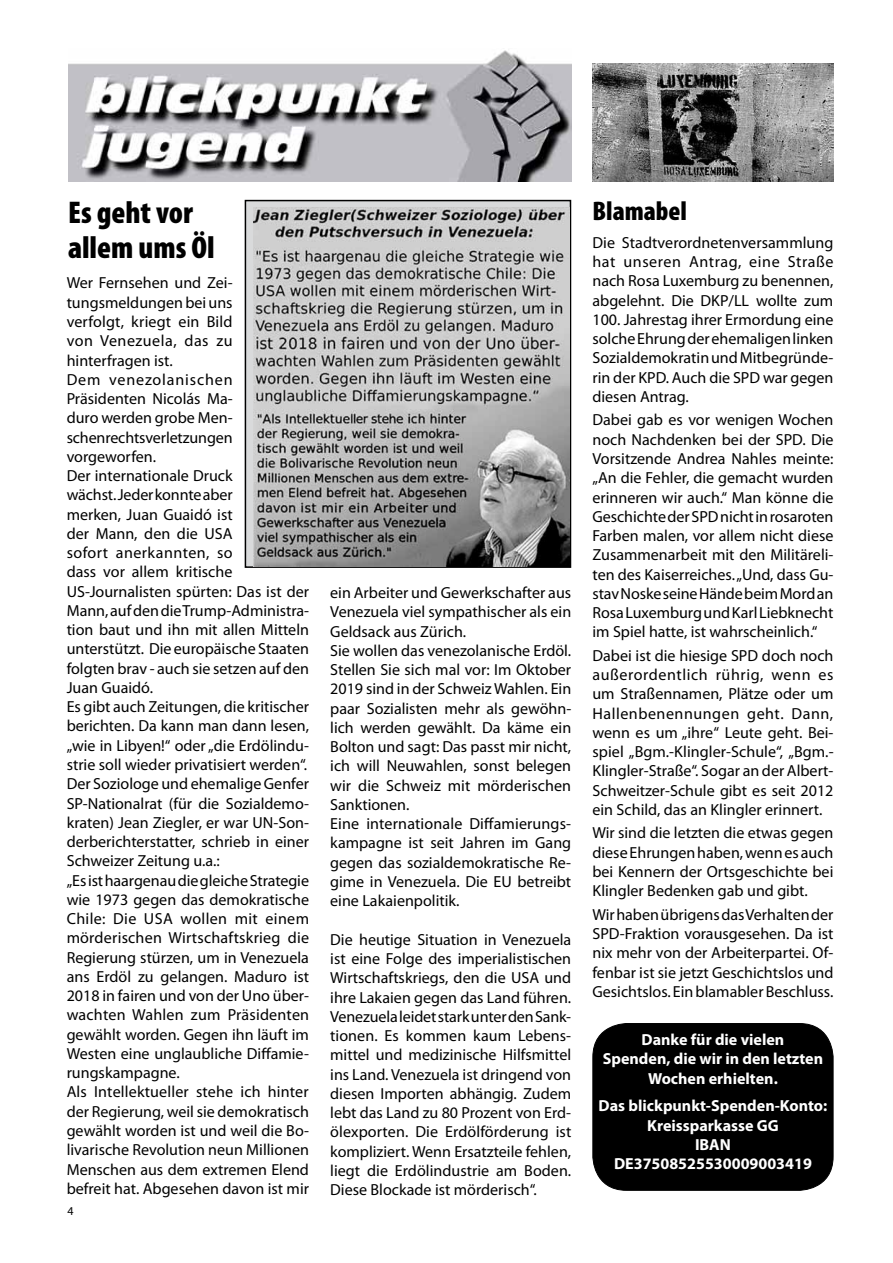
<style>
.page{position:relative;width:893px;height:1263px;background:#fff}
.page>*{position:absolute;margin:0;border:0;box-sizing:border-box;transform-origin:0 0}
.t1{font:900 condensed 31.5px/34.5px "Myriad Pro";color:#000}
.t2{font:900 condensed 27px "Myriad Pro";color:#000}
.t3{font:16.05px/19.2px "Myriad Pro";color:#000;text-align:justify}
.t4{font:700 16.05px/19.2px "Myriad Pro";color:#fff;text-align:center}
.t5{font:12px "Myriad Pro";color:#000}
</style>
<div class="page">
<img style="left:69px;top:50px;width:502px;height:132px">
<img style="left:592px;top:64px;width:241px;height:118px">
<div style="left:245px;top:201px;width:325px;height:366px;background:#d9dadb"></div>
<div style="left:245px;top:200px;width:326px;height:368px;border:2px solid #000"></div>
<img style="left:254px;top:208px;width:316px;height:359px">
<div style="left:593px;top:1023px;width:240px;height:167px;background:#000;border-radius:34px"></div>
<div style="left:592px;top:1023px;width:241px;height:168px;border:1px solid #000;border-radius:34px"></div>
<h1 class="t1" style="left:68px;top:196px;width:148px">Es geht vor allem ums Öl</h1>
<p class="t3" style="left:67px;top:273px;width:244px;text-align:left">Wer Fernsehen und Zei&shy;tungsmeldungen bei uns<br>verfolgt, kriegt ein Bild<br>von Venezuela, das zu hinterfragen ist.<br>Dem venezolanischen<br>Präsidenten Nicolás Ma-<br>duro werden grobe Men&shy;schenrechtsverletzungen vorgeworfen.<br>Der internationale Druck<br>wächst. Jeder konnte aber<br>merken, Juan Guaidó ist<br>der Mann, den die USA<br>sofort anerkannten, so<br>dass vor allem kritische<br>US-Journalisten spürten: Das ist der<br>Mann, auf den die Trump-Administra&shy;tion baut und ihn mit allen Mitteln unterstützt. Die europäische Staaten folgten brav - auch sie setzen auf den<br>Juan Guaidó.<br>Es gibt auch Zeitungen, die kritischer berichten. Da kann man dann lesen, „wie in Libyen!“ oder „die Erdölindu&shy;strie soll wieder privatisiert werden“.<br>Der Soziologe und ehemalige Genfer<br>SP-Nationalrat (für die Sozialdemo&shy;kraten) Jean Ziegler, er war UN-Son&shy;derberichterstatter, schrieb in einer<br>Schweizer Zeitung u.a.:<br>„Es ist haargenau die gleiche Strategie wie 1973 gegen das demokratische<br>Chile: Die USA wollen mit einem mörderischen Wirtschaftskrieg die<br>Regierung stürzen, um in Venezuela ans Erdöl zu gelangen. Maduro ist<br>2018 in fairen und von der Uno über&shy;wachten Wahlen zum Präsidenten gewählt worden. Gegen ihn läuft im<br>Westen eine unglaubliche Diffamie&shy;rungskampagne.<br>Als Intellektueller stehe ich hinter der Regierung, weil sie demokratisch gewählt worden ist und weil die Bo&shy;livarische Revolution neun Millionen<br>Menschen aus dem extremen Elend befreit hat. Abgesehen davon ist mir</p>
<p class="t5" style="left:67px;top:1204px;width:8px">4</p>
<p class="t3" style="left:330px;top:583px;width:243px;text-align:left">ein Arbeiter und Gewerkschafter aus<br>Venezuela viel sympathischer als ein<br>Geldsack aus Zürich.<br>Sie wollen das venezolanische Erdöl.<br>Stellen Sie sich mal vor: Im Oktober<br>2019 sind in der Schweiz Wahlen. Ein paar Sozialisten mehr als gewöhn&shy;lich werden gewählt. Da käme ein<br>Bolton und sagt: Das passt mir nicht, ich will Neuwahlen, sonst belegen wir die Schweiz mit mörderischen<br>Sanktionen.<br>Eine internationale Diffamierungs&shy;kampagne ist seit Jahren im Gang gegen das sozialdemokratische Re&shy;gime in Venezuela. Die EU betreibt eine Lakaienpolitik.</p>
<p class="t3" style="left:330px;top:929px;width:243px">Die heutige Situation in Venezuela ist eine Folge des imperialistischen Wirtschaftskriegs, den die USA und ihre Lakaien gegen das Land führen.<br>Venezuela leidet stark unter den Sank&shy;tionen. Es kommen kaum Lebens&shy;mittel und medizinische Hilfsmittel ins Land. Venezuela ist dringend von diesen Importen abhängig. Zudem lebt das Land zu 80 Prozent von Erd&shy;ölexporten. Die Erdölförderung ist kompliziert. Wenn Ersatzteile fehlen, liegt die Erdölindustrie am Boden.<br>Diese Blockade ist mörderisch“.</p>
<h2 class="t2" style="left:592px;top:196px;width:96px">Blamabel</h2>
<p class="t3" style="left:592px;top:233px;width:243px">Die Stadtverordnetenversammlung hat unseren Antrag, eine Straße nach Rosa Luxemburg zu benennen, abgelehnt. Die DKP/LL wollte zum 100. Jahrestag ihrer Ermordung eine solche Ehrung der ehemaligen linken Sozialdemokratin und Mitbegründe&shy;rin der KPD. Auch die SPD war gegen diesen Antrag.</p>
<p class="t3" style="left:592px;top:410px;width:243px">Dabei gab es vor wenigen Wochen noch Nachdenken bei der SPD. Die Vorsitzende Andrea Nahles meinte: „An die Fehler, die gemacht wurden erinneren wir auch.“ Man könne die Geschichte der SPD nicht in rosaroten Farben malen, vor allem nicht diese Zusammenarbeit mit den Militäreli&shy;ten des Kaiserreiches. „Und, dass Gu&shy;stav Noske seine Hände beim Mord an Rosa Luxemburg und Karl Liebknecht im Spiel hatte, ist wahrscheinlich.“</p>
<p class="t3" style="left:592px;top:646px;width:243px">Dabei ist die hiesige SPD doch noch außerordentlich rührig, wenn es um Straßennamen, Plätze oder um Hallenbenennungen geht. Dann, wenn es um „ihre“ Leute geht. Bei&shy;spiel „Bgm.-Klingler-Schule“, „Bgm.- Klingler-Straße“. Sogar an der Albert-Schweitzer-Schule gibt es seit 2012 ein Schild, das an Klingler erinnert.</p>
<p class="t3" style="left:592px;top:823px;width:242px">Wir sind die letzten die etwas gegen diese Ehrungen haben, wenn es auch bei Kennern der Ortsgeschichte bei Klingler Bedenken gab und gibt.</p>
<p class="t3" style="left:592px;top:904px;width:243px">Wir haben übrigens das Verhalten der SPD-Fraktion vorausgesehen. Da ist nix mehr von der Arbeiterpartei. Of&shy;fenbar ist sie jetzt Geschichtslos und Gesichtslos. Ein blamabler Beschluss.</p>
<p class="t4" style="left:603px;top:1030px;width:222px">Danke für die vielen<br>Spenden, die wir in den letzten<br>Wochen erhielten.</p>
<p class="t4" style="left:599px;top:1096px;width:230px">Das blickpunkt-Spenden-Konto:<br>Kreissparkasse GG<br>IBAN<br>DE37508525530009003419</p>
</div>
